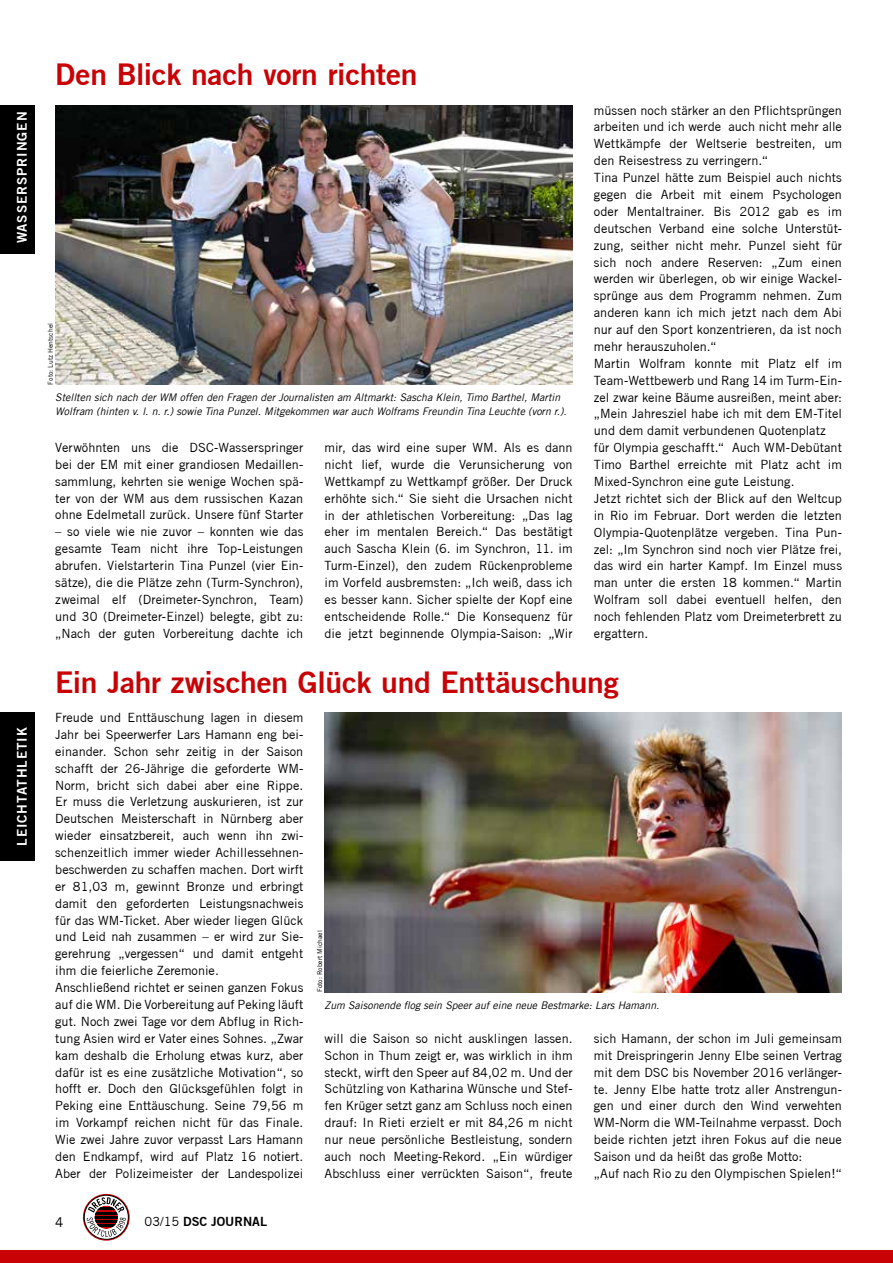
<style>
.page{position:relative;width:893px;height:1263px;background:#fff}
.page>*{position:absolute;margin:0;border:0;box-sizing:border-box;transform-origin:0 0}
.t1{font:700 30px "Trade Gothic No.2";letter-spacing:-.005em;color:#c80205}
.t2{font:700 13.5px "Trade Gothic No.2";letter-spacing:.07em;color:#fff}
.t3{font:13.5px "Trade Gothic";color:#000}
.t4{font:12.75px/17px "Trade Gothic";color:#000;text-align:justify}
.t5{font:700 12.75px "Trade Gothic No.2";color:#000}
.t6{font:italic 10.5px/13.5px "Trade Gothic LT";color:#000}
.t7{font:6.75px "Trade Gothic";color:#000}
.s1{font-family:"Trade Gothic";font-weight:400}
</style>
<div class="page">
<div style="left:0;top:1250px;width:893px;height:13px;background:#c80205"></div>
<svg style="left:83px;top:1194px;width:47px;height:47px"></svg>
<svg style="left:84px;top:1195px;width:45px;height:45px"></svg>
<svg style="left:85px;top:1196px;width:43px;height:43px"></svg>
<svg style="left:87px;top:1197px;width:39px;height:40px"></svg>
<svg style="left:95px;top:1205px;width:23px;height:24px"></svg>
<hr style="left:95px;top:1208px;width:23px;height:2px;background:#000">
<hr style="left:95px;top:1224px;width:23px;height:3px;background:#000">
<hr style="left:95px;top:1220px;width:23px;height:2px;background:#000">
<hr style="left:95px;top:1216px;width:23px;height:2px;background:#000">
<hr style="left:95px;top:1212px;width:23px;height:2px;background:#000">
<img style="left:55px;top:105px;width:518px;height:279px">
<div style="left:0;top:105px;width:34px;height:148px;background:#000"></div>
<img style="left:325px;top:713px;width:517px;height:279px">
<div style="left:0;top:713px;width:34px;height:148px;background:#000"></div>
<p class="t2" style="left:14px;top:243px;width:133px;rotate:-90deg">Wasserspringen</p>
<p class="t2" style="left:14px;top:846px;width:120px;rotate:-90deg">Leichtathletik</p>
<h1 class="t1" style="left:55px;top:56px;width:364px">Den Blick nach vorn richten</h1>
<p class="t7" style="left:46px;top:384px;width:63px;rotate:-90deg">Foto: Lutz H entschel</p>
<p class="t6" style="left:55px;top:391px;width:513px">Stellten sich nach der WM offen den Fragen der Journalisten am Altmarkt: Sascha Klein, Timo Barthel, Martin<br>Wolfram (hinten v. l. n. r.) sowie Tina Punzel. Mitgekommen war auch Wolframs Freundin Tina Leuchte (vorn r.).</p>
<p class="t4" style="left:55px;top:439px;width:250px;text-indent:159px">-Wasserspringer bei der EM mit einer grandiosen Medaillen&shy;sammlung, kehrten sie wenige Wochen spä&shy;ter von der WM aus dem russischen Kazan ohne Edelmetall zurück. U nsere fünf Starter</p>
<p class="t4" style="left:55px;top:523px;width:250px">– so viele wie nie zuvor – konnten wie das gesamte Team nicht ihre Top-Leistungen abrufen. Vielstarterin Tina Punzel (vier Ein&shy;sätze), die die Plätze zehn (Turm-Synchron), zweimal elf (Dreimeter-Synchron, Team) und 30 (Dreimeter-Einzel) belegte, gibt zu: „N ach der guten Vorbereitung dachte ich</p>
<p class="t4" style="left:55px;top:439px;width:143px">Verwöhnten uns die DSC</p>
<p class="t4" style="left:325px;top:439px;width:250px">mir, das wird eine super WM. Als es dann nicht lief, wurde die Verunsicherung von Wettkampf zu Wettkampf größer. Der Druck erhöhte sich.“ Sie sieht die U rsachen nicht in der athletischen Vorbereitung: „Das lag eher im mentalen Bereich.“ Das bestätigt auch Sascha Klein (6. im Synchron, 11. im Turm-Einzel), den zudem Rückenprobleme im Vorfeld ausbremsten: „I ch weiß, dass ich es besser kann. Sicher spielte der Kopf eine entscheidende Rolle.“ Die Konsequenz für die jetzt beginnende Olympia-Saison: „Wir</p>
<p class="t4" style="left:594px;top:101px;width:250px;text-align:left">müssen noch stärker an den Pflichtsprüngen arbeiten und ich werde auch nicht mehr alle Wettkämpfe der Weltserie bestreiten, um den Reisestress zu verringern.“<br>Tina Punzel hätte zum Beispiel auch nichts gegen die Arbeit mit einem Psychologen oder Mentaltrainer. Bis 2012 gab es im deutschen Verband eine solche U nterstüt&shy;zung, seither nicht mehr. Punzel sieht für sich noch andere Reserven: „Zum einen werden wir überlegen, ob wir einige Wackel&shy;sprünge aus dem Programm nehmen. Zum anderen kann ich mich jetzt nach dem Abi nur auf den Sport konzentrieren, da ist noch mehr herauszuholen.“<br>Martin Wolfram konnte mit Platz elf im Team-Wettbewerb und Rang 14 im Turm-Ein&shy;zel zwar keine Bäume ausreißen, meint aber: „Mein Jahresziel habe ich mit dem EM-Titel und dem damit verbundenen Quotenplatz für Olympia geschafft.“ Auch WM-Debütant Timo Barthel erreichte mit Platz acht im Mixed-Synchron eine gute Leistung.<br>Jetzt richtet sich der Blick auf den Weltcup in R io im Februar. Dort werden die letzten Olympia-Quotenplätze vergeben. Tina Pun&shy;zel: „I m Synchron sind noch vier Plätze frei, das wird ein harter Kampf. I m Einzel muss man unter die ersten 18 kommen.“ Martin Wolfram soll dabei eventuell helfen, den noch fehlenden Platz vom Dreimeterbrett zu ergattern.</p>
<h1 class="t1" style="left:55px;top:664px;width:565px">Ein Jahr zwischen Glück und Enttäuschung</h1>
<p class="t4" style="left:55px;top:709px;width:250px;text-align:left">Freude und Enttäuschung lagen in diesem Jahr bei Speerwerfer Lars H amann eng bei&shy;einander. Schon sehr zeitig in der Saison schafft der 26-Jährige die geforderte WM-Norm, bricht sich dabei aber eine R ippe.<br>Er muss die Verletzung auskurieren, ist zur Deutschen Meisterschaft in N ürnberg aber wieder einsatzbereit, auch wenn ihn zwi&shy;schenzeitlich immer wieder Achillessehnen&shy;beschwerden zu schaffen machen. Dort wirft er 81,03 m, gewinnt Bronze und erbringt damit den geforderten Leistungsnachweis für das WM-Ticket. Aber wieder liegen Glück und Leid nah zusammen – er wird zur Sie&shy;gerehrung „vergessen“ und damit entgeht ihm die feierliche Zeremonie.<br>Anschließend richtet er seinen ganzen Fokus auf die WM. Die Vorbereitung auf Peking läuft gut. N och zwei Tage vor dem Abflug in R ich&shy;tung Asien wird er Vater eines Sohnes. „Zwar kam deshalb die Erholung etwas kurz, aber dafür ist es eine zusätzliche Motivation“, so hofft er. Doch den Glücksgefühlen folgt in Peking eine Enttäuschung. Seine 79,56 m im Vorkampf reichen nicht für das Finale.<br>Wie zwei Jahre zuvor verpasst Lars H amann den Endkampf, wird auf Platz 16 notiert.<br>Aber der Polizeimeister der Landespolizei</p>
<p class="t7" style="left:316px;top:992px;width:63px;rotate:-90deg">Foto: Robert Michael</p>
<p class="t6" style="left:325px;top:998px;width:336px">Zum Saisonende flog sein Speer auf eine neue Bestmarke: Lars Hamann.</p>
<p class="t4" style="left:325px;top:1030px;width:250px">will die Saison so nicht ausklingen lassen.<br>Schon in Thum zeigt er, was wirklich in ihm steckt, wirft den Speer auf 84,02 m. U nd der Schützling von Katharina Wünsche und Stef&shy;fen Krüger setzt ganz am Schluss noch einen drauf: I n R ieti erzielt er mit 84,26 m nicht nur neue persönliche Bestleistung, sondern auch noch Meeting-Rekord. „Ein würdiger Abschluss einer verrückten Saison“, freute</p>
<p class="t4" style="left:594px;top:1030px;width:250px">sich Hamann, der schon im Juli gemeinsam mit Dreispringerin Jenny E lbe seinen Vertrag mit dem DSC</p>
<p class="t4" style="left:594px;top:1063px;width:250px;text-align:left;text-indent:79px">bis November 2016 verlänger&shy;te. Jenny E lbe hatte trotz aller Anstrengun&shy;gen und einer durch den Wind verwehten WM-Norm die WM-Teilnahme verpasst. Doch beide richten jetzt ihren Fokus auf die neue Saison und da heißt das große Motto:<br>„Auf nach R io zu den Olympischen Spielen!“</p>
<p class="t3" style="left:55px;top:1214px;width:10px">4</p>
<p class="t5" style="left:145px;top:1214px;width:124px"><span class="s1">03/15</span> DSC Journal</p>
</div>
